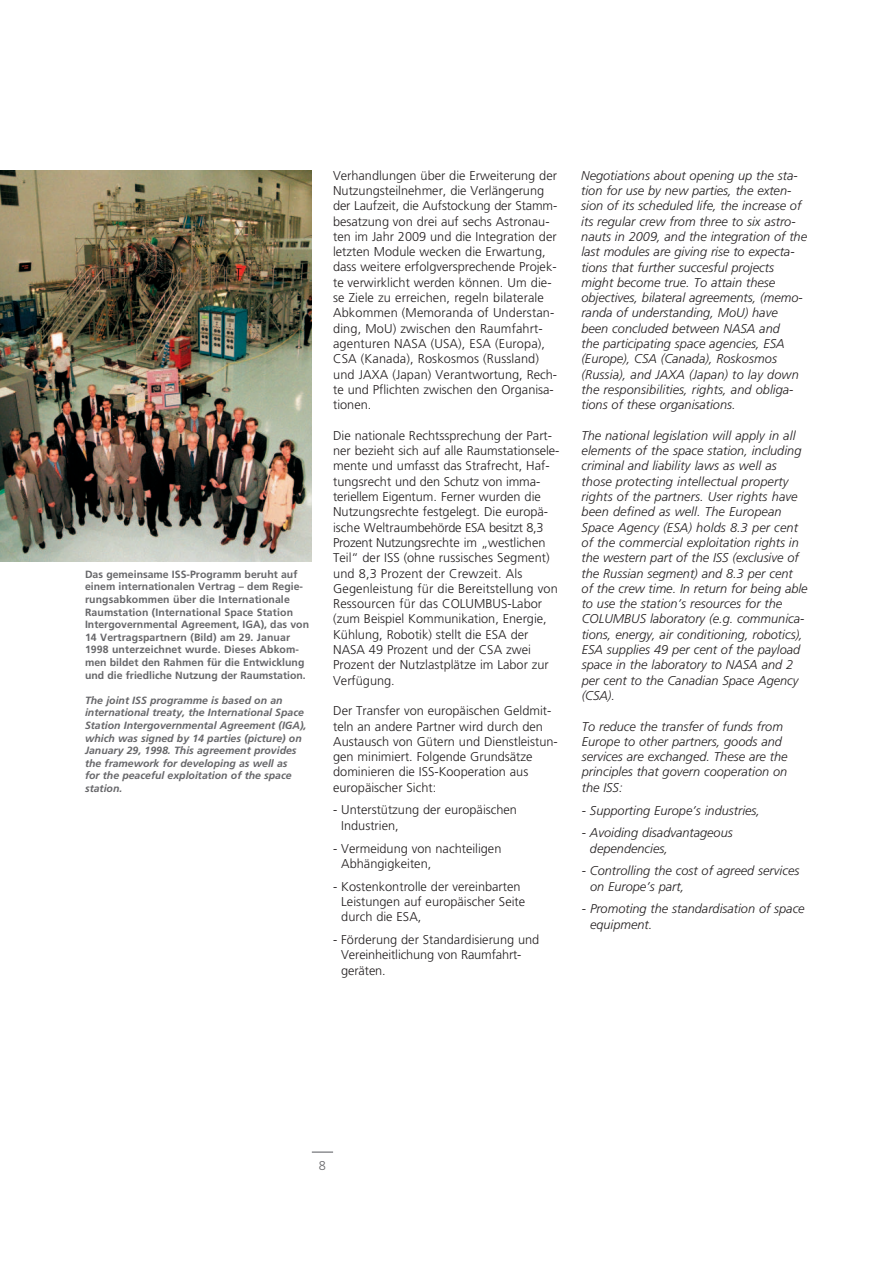
<style>
.page{position:relative;width:893px;height:1263px;background:#fff}
.page>*{position:absolute;margin:0;border:0;box-sizing:border-box;transform-origin:0 0}
.t1{font:300 12.75px/15.3px "Frutiger LT Std";color:#231f20}
.t2{font:italic 300 12.75px/15.3px "Frutiger LT Std";color:#231f20}
.t3{font:300 12.75px "Frutiger LT Std";color:#67676a}
.t4{font:700 10.5px/12.6px "Frutiger LT Std";color:#67676a}
.t5{font:italic 700 10.5px/12.6px "Frutiger LT Std";color:#67676a}
</style>
<div class="page">
<hr style="left:312px;top:1151px;width:21px;height:2px;background:#8d8f92">
<img style="left:0;top:170px;width:312px;height:391px">
<p class="t4" style="left:85px;top:568px;width:226px">Das gemeinsame ISS-Programm beruht auf einem internationalen Vertrag – dem Regie&shy;rungsabkommen über die Internationale Raumstation (International Space Station Intergovernmental Agreement, IGA), das von 14 Vertragspartnern (Bild) am 29. Januar 1998 unterzeichnet wurde. Dieses Abkom&shy;men bildet den Rahmen für die Entwicklung und die friedliche Nutzung der Raumstation.</p>
<p class="t5" style="left:85px;top:694px;width:223px">The joint ISS programme is based on an international treaty, the International Space Station Intergovernmental Agreement (IGA), which was signed by 14 parties (picture) on January 29, 1998. This agreement provides the framework for developing as well as<br>for the peaceful exploitation of the space station.</p>
<p class="t1" style="left:333px;top:168px;width:226px">Verhandlungen über die Erweiterung der Nutzungsteilnehmer, die Verlängerung der Laufzeit, die Aufstockung der Stamm&shy;besatzung von drei auf sechs Astronau&shy;ten im Jahr 2009 und die Integration der letzten Module wecken die Erwartung, dass weitere erfolgversprechende Projek&shy;te verwirklicht werden können. Um die&shy;se Ziele zu erreichen, regeln bilaterale Abkommen (Memoranda of Understan&shy;ding, MoU) zwischen den Raumfahrt&shy;agenturen NASA (USA), ESA (Europa), CSA (Kanada), Roskosmos (Russland) und JAXA (Japan) Verantwortung, Rech&shy;te und Pflichten zwischen den Organisa&shy;tionen.</p>
<p class="t1" style="left:333px;top:428px;width:228px">Die nationale Rechtssprechung der Part&shy;ner bezieht sich auf alle Raumstationsele&shy;mente und umfasst das Strafrecht, Haf&shy;tungsrecht und den Schutz von imma&shy;teriellem Eigentum. Ferner wurden die Nutzungsrechte festgelegt. Die europä&shy;ische Weltraumbehörde ESA besitzt 8,3<br>Prozent Nutzungsrechte im „westlichen Teil“ der ISS (ohne russisches Segment) und 8,3 Prozent der Crewzeit. Als Gegenleistung für die Bereitstellung von Ressourcen für das COLUM BUS-Labor (zum Beispiel Kommunikation, Energie, Kühlung, Robotik) stellt die ESA der NASA 49 Prozent und der CSA zwei Prozent der Nutzlastplätze im Labor zur Verfügung.</p>
<p class="t1" style="left:333px;top:703px;width:226px">Der Transfer von europäischen Geldmit&shy;teln an andere Partner wird durch den Austausch von Gütern und Dienstleistun&shy;gen minimiert. Folgende Grundsätze dominieren die ISS-Kooperation aus europäischer Sicht:</p>
<p class="t1" style="left:341px;top:803px;width:177px;text-indent:-8px">- Unterstützung der europäischen<br>Industrien,</p>
<p class="t1" style="left:341px;top:841px;width:162px;text-indent:-8px">- Vermeidung von nachteiligen<br>Abhängigkeiten,</p>
<p class="t1" style="left:341px;top:879px;width:185px;text-indent:-8px">- Kostenkontrolle der vereinbarten<br>Leistungen auf europäischer Seite durch die ESA,</p>
<p class="t1" style="left:341px;top:932px;width:200px;text-indent:-8px">- Förderung der Standardisierung und<br>Vereinheitlichung von Raumfahrt&shy;geräten.</p>
<p class="t2" style="left:581px;top:168px;width:227px">Negotiations about opening up the sta&shy;tion for use by new parties, the exten&shy;sion of its scheduled life, the increase of its regular crew from three to six astro&shy;nauts in 2009, and the integration of the last modules are giving rise to expecta&shy;tions that further succesful projects might become true. To attain these objectives, bilateral agreements, (memo&shy;randa of understanding, MoU) have been concluded between NASA and<br>the participating space agencies, ESA (Europe), CSA (Canada), Roskosmos (Russia), and JAXA (Japan) to lay down the responsibilities, rights, and obliga&shy;tions of these organisations.</p>
<p class="t2" style="left:581px;top:428px;width:228px">The national legislation will apply in all elements of the space station, including criminal and liability laws as well as those protecting intellectual property rights of the partners. User rights have been defined as well. The European Space Agency (ESA) holds 8.3 per cent of the commercial exploitation rights in the western part of the ISS (exclusive of the Russian segment) and 8.3 per cent<br>of the crew time. In return for being able to use the station’s resources for the<br>COL UMBUS laboratory (e.g. communica&shy;tions, energy, air conditioning, robotics), ESA supplies 49 per cent of the payload space in the laboratory to NASA and 2 per cent to the Canadian Space Agency (CSA).</p>
<p class="t2" style="left:582px;top:719px;width:207px">To reduce the transfer of funds from<br>Europe to other partners, goods and services are exchanged. These are the principles that govern cooperation on the ISS:</p>
<p class="t2" style="left:582px;top:803px;width:180px">- Supporting Europe’s industries,</p>
<p class="t2" style="left:590px;top:825px;width:144px;text-indent:-8px">- A voiding disadvantageous dependencies,</p>
<p class="t2" style="left:590px;top:863px;width:211px;text-indent:-8px">- Controlling the cost of agreed services on Europe’s part,</p>
<p class="t2" style="left:590px;top:901px;width:216px;text-indent:-8px">- Promoting the standardisation of space equipment.</p>
<p class="t3" style="left:319px;top:1158px;width:9px">8</p>
</div>
